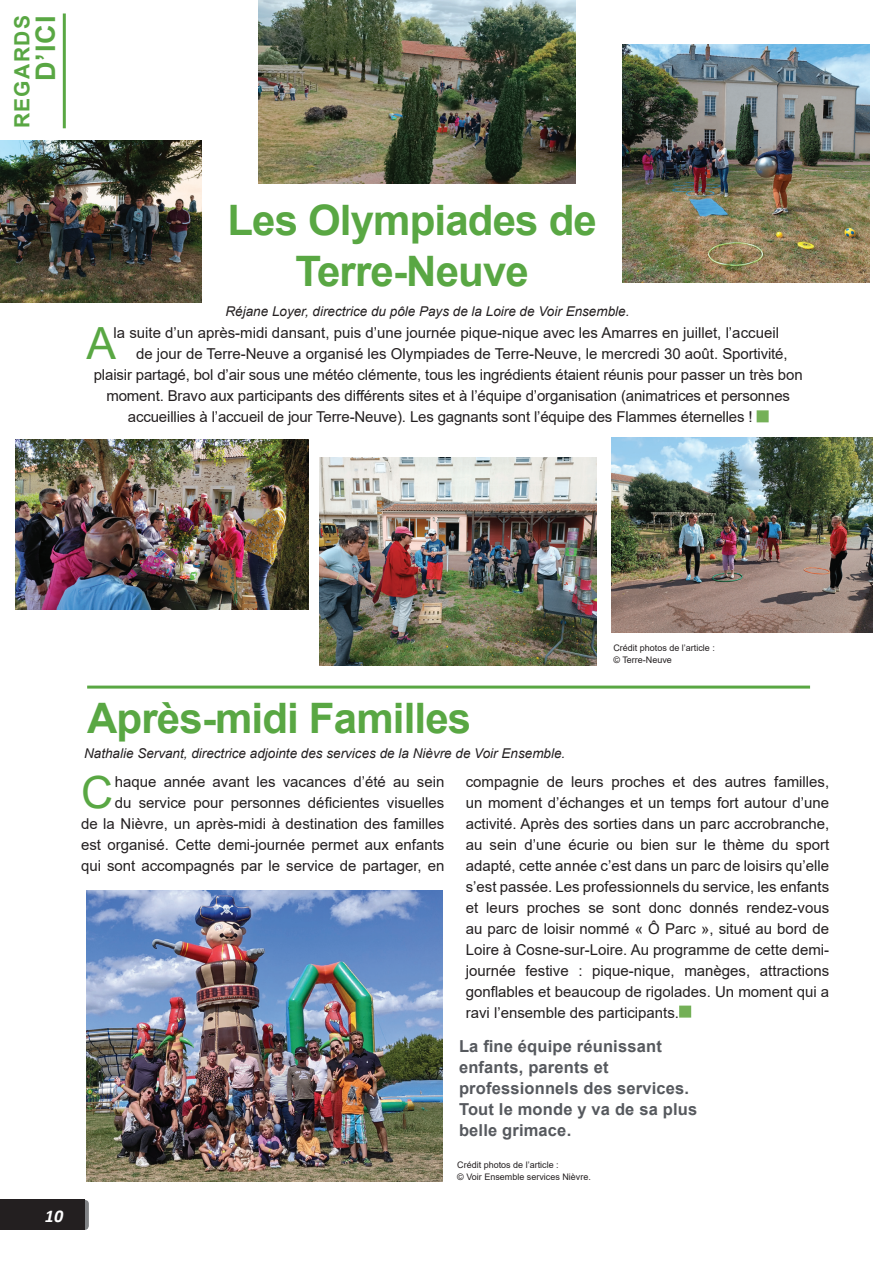
<style>
.page{position:relative;width:893px;height:1263px;background:#fff}
.page>*{position:absolute;margin:0;border:0;box-sizing:border-box;transform-origin:0 0}
.t1{font:44.4px "Arial";color:#59a743}
.t2{font:700 42px/51px "Arial";letter-spacing:-.02em;color:#59a743;text-align:center}
.t3{font:700 27px "Arial";color:#59a743}
.t4{font:700 21px "Arial";letter-spacing:.065em;color:#59a743}
.t5{font:italic 700 18px "Calibri";color:#fff}
.t6{font:700 16.5px/21px "Arial";letter-spacing:.01em;color:#56595e}
.t7{font:15px/21px "Arial";color:#231f20;text-align:right}
.t8{font:italic 13.5px "Arial";color:#231f20}
.t9{font:9px/12px "Arial";color:#231f20}
</style>
<div class="page">
<svg style="left:84px;top:1200px;width:5px;height:30px"></svg>
<div style="left:0;top:1200px;width:84px;height:30px;background:#231f20"></div>
<hr style="left:63px;top:14px;width:3px;height:114px;background:#59a743">
<div style="left:757px;top:410px;width:12px;height:12px;background:#74b057;border:1px solid #74b057"></div>
<img style="left:259px;top:0;width:317px;height:184px">
<img style="left:0;top:141px;width:202px;height:161px">
<img style="left:622px;top:45px;width:247px;height:237px">
<img style="left:15px;top:439px;width:293px;height:171px">
<img style="left:320px;top:458px;width:277px;height:208px">
<img style="left:611px;top:437px;width:262px;height:196px">
<hr style="left:87px;top:686px;width:723px;height:3px;background:#59a743">
<div style="left:679px;top:1005px;width:12px;height:12px;background:#74b057;border:1px solid #74b057"></div>
<img style="left:86px;top:890px;width:356px;height:292px">
<h3 class="t4" style="left:7px;top:128px;width:115px;rotate:-90deg">regards</h3>
<h3 class="t3" style="left:27px;top:81px;width:67px;rotate:-90deg">d’ici</h3>
<h2 class="t2" style="left:227px;top:195px;width:371px">Les Olympiades de<br>Terre-Neuve</h2>
<p class="t8" style="left:225px;top:302px;width:405px">Réjane Loyer, directrice du pôle Pays de la Loire de Voir Ensemble.</p>
<h1 class="t1" style="left:86px;top:313px;width:31px">A</h1>
<p class="t7" style="left:114px;top:322px;width:667px">la suite d’un après-midi dansant, puis d’une journée pique-nique avec les Amarres en juillet, l’accueil</p>
<p class="t7" style="left:136px;top:343px;width:653px">de jour de Terre-Neuve a organisé les Olympiades de Terre-Neuve, le mercredi 30 août. Sportivité,</p>
<p class="t7" style="left:94px;top:364px;width:710px">plaisir partagé, bol d’air sous une météo clémente, tous les ingrédients étaient réunis pour passer un très bon</p>
<p class="t7" style="left:106px;top:385px;width:685px">moment. Bravo aux participants des différents sites et à l’équipe d’organisation (animatrices et personnes</p>
<p class="t7" style="left:128px;top:406px;width:626px">accueillies à l’accueil de jour Terre-Neuve). Les gagnants sont l’équipe des Flammes éternelles !</p>
<p class="t5" style="left:45px;top:1203px;width:20px">10</p>
<h2 class="t2" style="left:87px;top:693px;width:386px">Après-midi Familles</h2>
<p class="t8" style="left:84px;top:745px;width:483px">Nathalie Servant, directrice adjointe des services de la Nièvre de Voir Ensemble.</p>
<p class="t9" style="left:613px;top:642px;width:103px">Crédit photos de l’article : © Terre-Neuve</p>
<h1 class="t1" style="left:81px;top:761px;width:34px">C</h1>
<p class="t7" style="left:81px;top:771px;width:365px">haque année avant les vacances d’été au sein<br>du service pour personnes déficientes visuelles<br>de la Nièvre, un après-midi à destination des familles est organisé. Cette demi-journée permet aux enfants qui sont accompagnés par le service de partager, en</p>
<p class="t7" style="left:466px;top:771px;width:365px;text-align:justify">compagnie de leurs proches et des autres familles, un moment d’échanges et un temps fort autour d’une activité. Après des sorties dans un parc accrobranche, au sein d’une écurie ou bien sur le thème du sport adapté, cette année c’est dans un parc de loisirs qu’elle s’est passée. Les professionnels du service, les enfants et leurs proches se sont donc donnés rendez-vous au parc de loisir nommé « Ô Parc », situé au bord de Loire à Cosne-sur-Loire. Au programme de cette demi&shy;journée festive : pique-nique, manèges, attractions gonflables et beaucoup de rigolades. Un moment qui a ravi l’ensemble des participants.</p>
<p class="t6" style="left:459px;top:1035px;width:240px">La fine équipe réunissant enfants, parents et professionnels des services.<br>Tout le monde y va de sa plus belle grimace.</p>
<p class="t9" style="left:457px;top:1158px;width:135px">Crédit photos de l’article :<br>© Voir Ensemble services Nièvre.</p>
</div>
